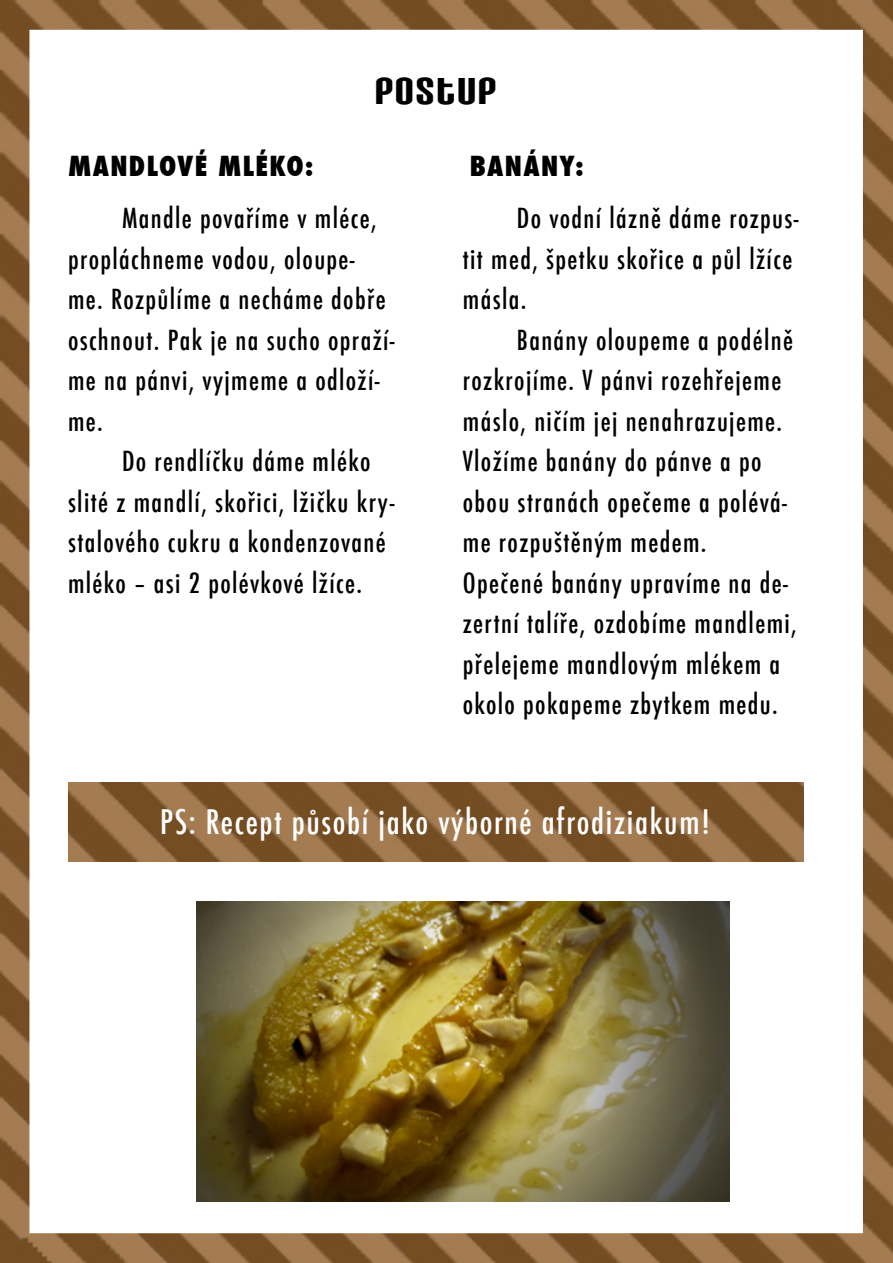
<style>
.page{position:relative;width:893px;height:1263px;background:#fff}
.page>*{position:absolute;margin:0;border:0;box-sizing:border-box;transform-origin:0 0}
.t1{font:45px "Carbon Block";letter-spacing:.05em;color:#000}
.t2{font:500 condensed 33px "Futura";letter-spacing:.05em;color:#fff}
.t3{font:500 condensed 27px/40.5px "Futura";letter-spacing:.05em;color:#000}
.t4{font:800 condensed 27px "Futura";letter-spacing:.05em;color:#000}
</style>
<div class="page">
<img style="left:0;top:0;width:893px;height:1263px">
<div style="left:29px;top:30px;width:834px;height:1203px;background:#fff;border:1px solid #fff"></div>
<img style="left:68px;top:782px;width:735px;height:79px">
<img style="left:196px;top:901px;width:533px;height:300px">
<h1 class="t1" style="left:375px;top:69px;width:122px">POSTUP</h1>
<p class="t4" style="left:68px;top:147px;width:247px">MANDLOVÉ MLÉKO:</p>
<p class="t3" style="left:68px;top:198px;width:328px;text-indent:54px">Mandle povaříme v mléce, propláchneme vodou, oloupe&shy;me. Rozpůlíme a necháme dobře oschnout. Pak je na sucho opraží&shy;me na pánvi, vyjmeme a odloží&shy;me.</p>
<p class="t3" style="left:68px;top:441px;width:328px;text-indent:54px">Do rendlíčku dáme mléko slité z mandlí, skořici, lžičku kry&shy;stalového cukru a kondenzované mléko – asi 2 polévkové lžíce.</p>
<p class="t4" style="left:470px;top:147px;width:115px">BANÁNY:</p>
<p class="t3" style="left:463px;top:198px;width:337px;text-indent:54px">Do vodní lázně dáme rozpus&shy;tit med, špetku skořice a půl lžíce másla.</p>
<p class="t3" style="left:463px;top:320px;width:335px;text-indent:54px">Banány oloupeme a podélně rozkrojíme. V pánvi rozehřejeme máslo, ničím jej nenahrazujeme.<br>Vložíme banány do pánve a po obou stranách opečeme a polévá&shy;me rozpuštěným medem.<br>Opečené banány upravíme na de&shy;zertní talíře, ozdobíme mandlemi, přelejeme mandlovým mlékem a okolo pokapeme zbytkem medu.</p>
<p class="t2" style="left:160px;top:800px;width:552px">PS: Recept působí jako výborné afrodiziakum!</p>
</div>
